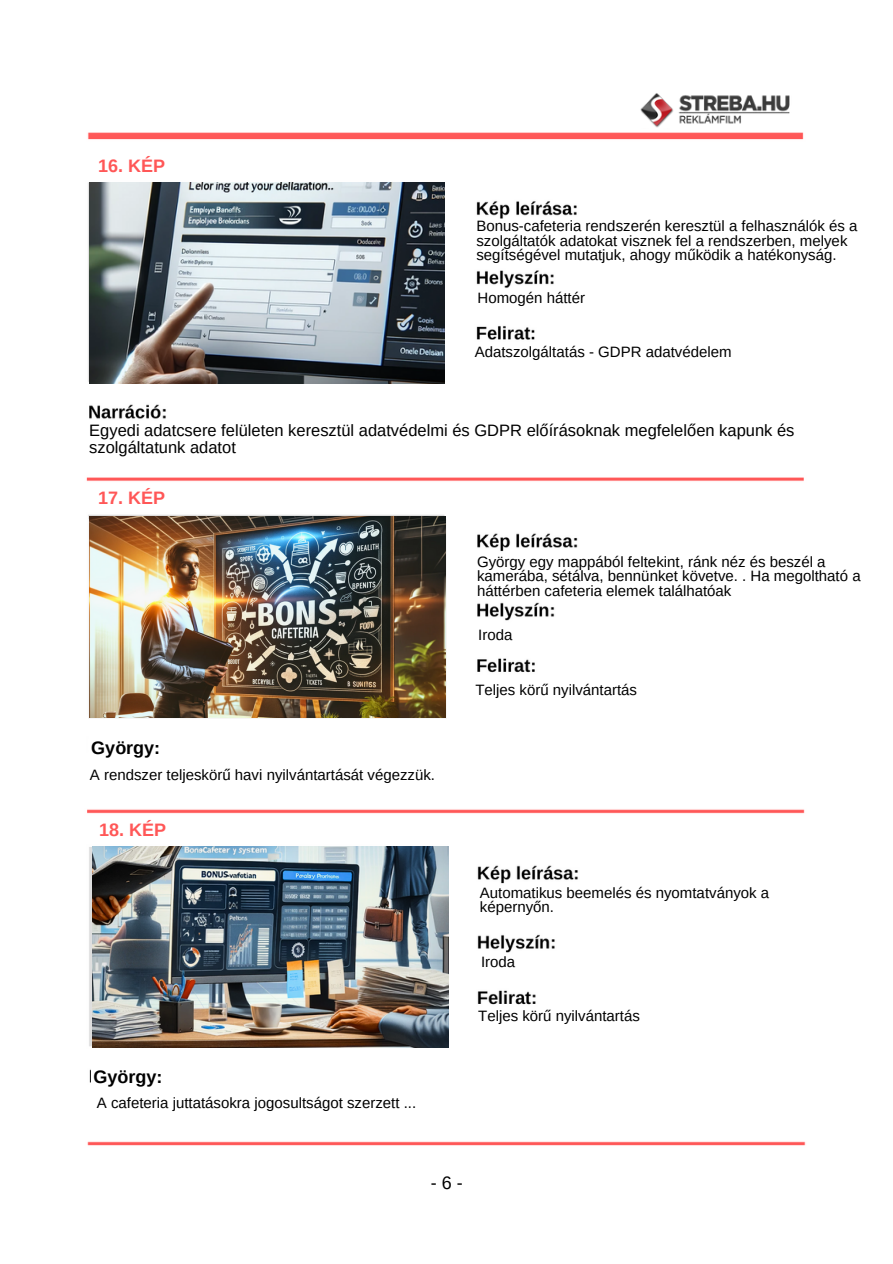
<style>
.page{position:relative;width:893px;height:1264px;background:#fff}
.page>*{position:absolute;margin:0;border:0;box-sizing:border-box;transform-origin:0 0}
.t1{font:700 18px "Arimo";color:#ff5757}
.t2{font:700 18px "Arimo";color:#000}
.t3{font:18px "Arimo";color:#000}
.t4{font:16.5px/16.8px "Arimo";color:#000}
.t5{font:15px/14.7px "Arimo";color:#000}
</style>
<div class="page">
<img style="left:86px;top:132px;width:720px;height:1014px">
<img style="left:640px;top:93px;width:150px;height:35px">
<img style="left:90px;top:516px;width:355px;height:202px">
<div style="left:89px;top:734px;width:97px;height:26px;background:#fff"></div>
<img style="left:93px;top:846px;width:355px;height:201px">
<div style="left:91px;top:1063px;width:97px;height:26px;background:#fff"></div>
<img style="left:89px;top:182px;width:356px;height:201px">
<p class="t1" style="left:98px;top:156px;width:68px">16. KÉP</p>
<p class="t5" style="left:476px;top:218px;width:382px">Bonus-cafeteria rendszerén keresztül a felhasználók és a szolgáltatók adatokat visznek fel a rendszerben, melyek segítségével mutatjuk, ahogy működik a hatékonyság.</p>
<p class="t5" style="left:477px;top:290px;width:109px">Homogén háttér</p>
<p class="t5" style="left:474px;top:344px;width:258px">Adatszolgáltatás - GDPR adatvédelem</p>
<p class="t4" style="left:89px;top:422px;width:706px">Egyedi adatcsere felületen keresztül adatvédelmi és GDPR előírásoknak megfelelően kapunk és szolgáltatunk adatot</p>
<p class="t1" style="left:98px;top:487px;width:68px">17. KÉP</p>
<p class="t2" style="left:91px;top:737px;width:70px">György:</p>
<p class="t5" style="left:90px;top:767px;width:347px">A rendszer teljeskörű havi nyilvántartását végezzük.</p>
<p class="t1" style="left:99px;top:819px;width:68px">18. KÉP</p>
<p class="t2" style="left:93px;top:1066px;width:70px">György:</p>
<p class="t5" style="left:97px;top:1095px;width:321px">A cafeteria juttatásokra jogosultságot szerzett ...</p>
<p class="t5" style="left:477px;top:554px;width:385px">György egy mappából feltekint, ránk néz és beszél a kamerába, sétálva, bennünket követve. . Ha megoltható a háttérben cafeteria elemek találhatóak</p>
<p class="t5" style="left:478px;top:627px;width:36px">Iroda</p>
<p class="t5" style="left:475px;top:682px;width:163px">Teljes körű nyilvántartás</p>
<p class="t5" style="left:480px;top:885px;width:291px">Automatikus beemelés és nyomtatványok a képernyőn.</p>
<p class="t5" style="left:481px;top:954px;width:36px">Iroda</p>
<p class="t5" style="left:478px;top:1008px;width:163px">Teljes körű nyilvántartás</p>
<p class="t3" style="left:430px;top:1172px;width:33px">- 6 -</p>
</div>
